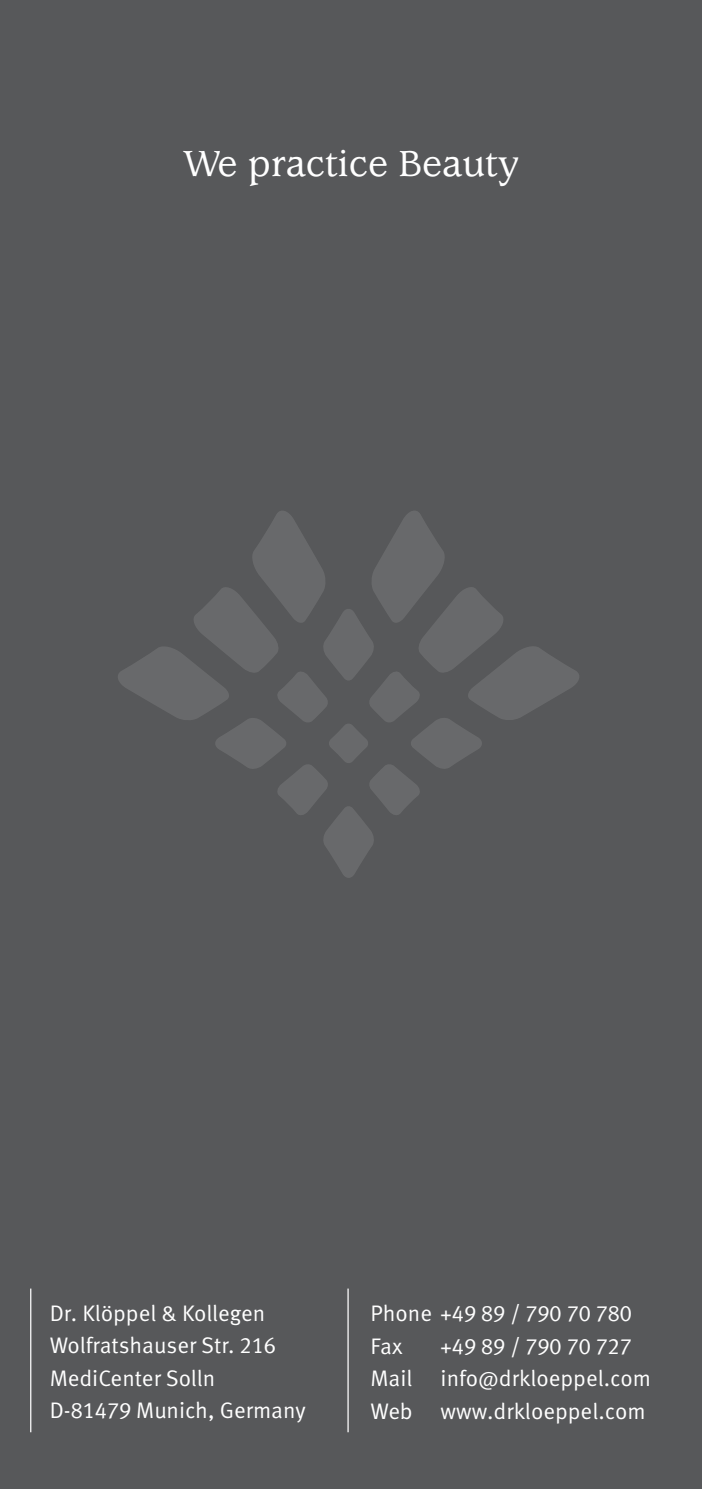
<style>
.page{position:relative;width:702px;height:1489px;background:#fff}
.page>*{position:absolute;margin:0;border:0;box-sizing:border-box;transform-origin:0 0}
.t1{font:500 40px "Usherwood Std";color:#fff}
.t2{font:22.5px/32.5px "Meta Pro";color:#fff}
.t3{font:22.5px "Meta Plus Normal Caps";color:#fff}
.s1{font-family:"Meta Plus Normal Caps"}
.s2{font-family:"Meta Pro"}
</style>
<div class="page">
<div style="left:0;top:0;width:702px;height:1488px;background:#57585a"></div>
<hr style="left:347px;top:1288px;width:1px;height:143px;background:#fff">
<hr style="left:30px;top:1288px;width:1px;height:143px;background:#fff">
<svg style="left:118px;top:511px;width:461px;height:367px"></svg>
<h1 class="t1" style="left:183px;top:141px;width:338px">We practice Beauty</h1>
<p class="t2" style="left:50px;top:1297px;width:258px">Dr. Klöppel &amp; Kollegen<br>Wolfratshauser Str. <span class="s1">216<br></span>MediCenter Solln<br><span class="s1">D-81479</span> Munich, Germany</p>
<p class="t3" style="left:370px;top:1300px;width:263px"><span class="s2">Phone</span> +49 89 / 790 70 780</p>
<p class="t2" style="left:370px;top:1330px;width:34px">Fax</p>
<p class="t3" style="left:440px;top:1332px;width:193px">+49 89 / 790 70 727</p>
<p class="t2" style="left:370px;top:1362px;width:282px">Mail info@drkloeppel.com<br>Web www.drkloeppel.com</p>
</div>
